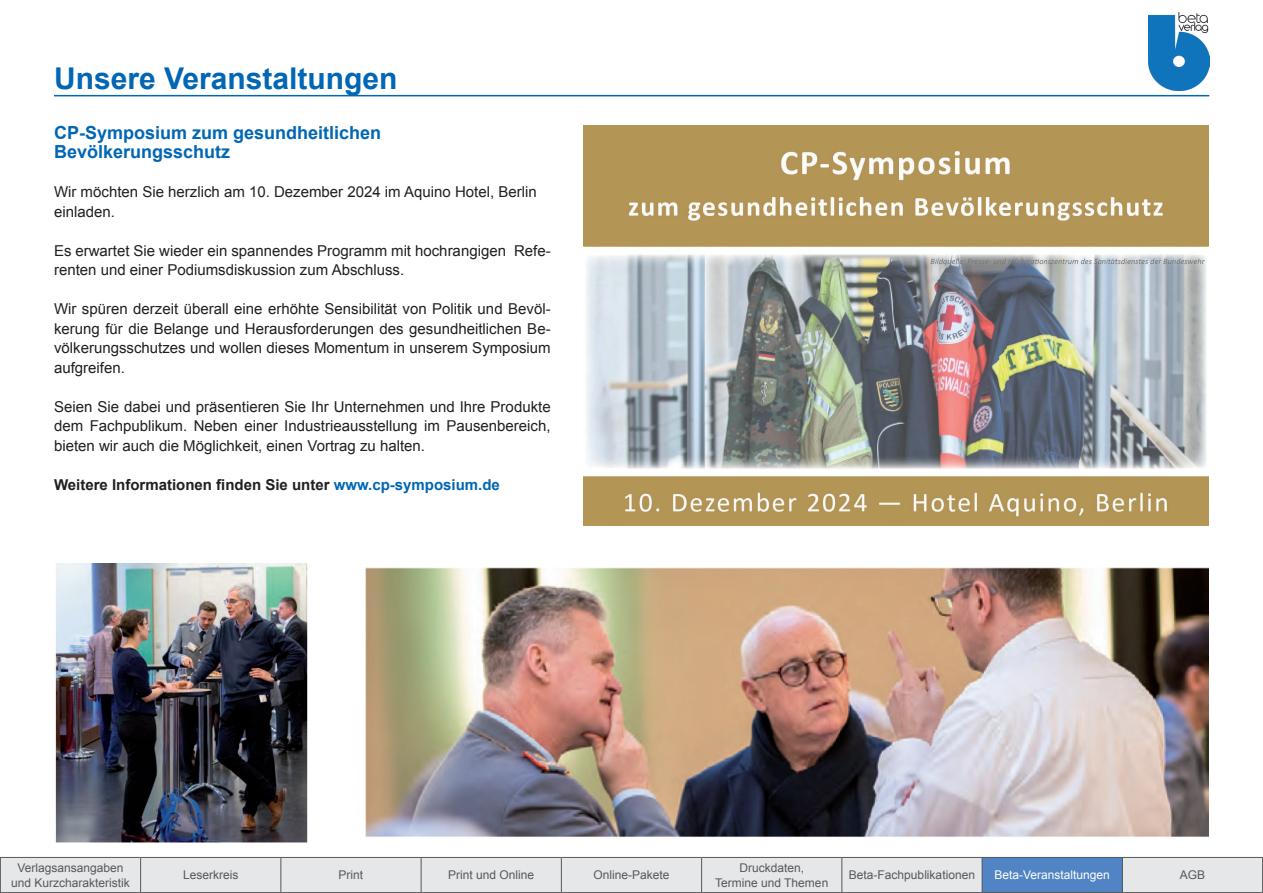
<style>
.page{position:relative;width:1263px;height:893px;background:#fff}
.page>*{position:absolute;margin:0;border:0;box-sizing:border-box;transform-origin:0 0}
.t1{font:700 30px "Arial";color:#0166b3}
.t2{font:700 18px/19.5px "Arial";color:#0166b3}
.t3{font:15px/19.5px "Arial";color:#231f20}
.t4{font:700 15px "Arial";color:#231f20}
.t5{font:12px/14.4px "Arial";color:#57585a;text-align:center}
.t6{font:12px "Arial";color:#fff}
.s1{color:#0166b3}
</style>
<div class="page">
<img style="left:1148px;top:12px;width:61px;height:78px">
<hr style="left:54px;top:95px;width:1155px;height:1px;background:#0166b3">
<div style="left:0;top:857px;width:1263px;height:36px;background:#e6e7e9"></div>
<div style="left:982px;top:857px;width:140px;height:35px;background:#5084c4"></div>
<hr style="left:0;top:857px;width:141px;height:1px;background:#57585a">
<hr style="left:0;top:858px;width:1px;height:34px;background:#57585a">
<hr style="left:141px;top:857px;width:140px;height:1px;background:#57585a">
<hr style="left:140px;top:858px;width:1px;height:34px;background:#57585a">
<hr style="left:281px;top:857px;width:140px;height:1px;background:#57585a">
<hr style="left:280px;top:858px;width:1px;height:34px;background:#57585a">
<hr style="left:421px;top:857px;width:140px;height:1px;background:#57585a">
<hr style="left:421px;top:858px;width:1px;height:34px;background:#57585a">
<hr style="left:561px;top:857px;width:141px;height:1px;background:#57585a">
<hr style="left:561px;top:858px;width:1px;height:34px;background:#57585a">
<hr style="left:702px;top:857px;width:140px;height:1px;background:#57585a">
<hr style="left:701px;top:858px;width:1px;height:34px;background:#57585a">
<hr style="left:842px;top:857px;width:140px;height:1px;background:#57585a">
<hr style="left:841px;top:858px;width:1px;height:34px;background:#57585a">
<hr style="left:982px;top:857px;width:140px;height:1px;background:#57585a">
<hr style="left:982px;top:858px;width:1px;height:34px;background:#57585a">
<hr style="left:1122px;top:857px;width:141px;height:1px;background:#57585a">
<hr style="left:1122px;top:858px;width:1px;height:34px;background:#57585a">
<hr style="left:1262px;top:858px;width:1px;height:34px;background:#57585a">
<hr style="left:0;top:892px;width:141px;height:1px;background:#57585a">
<hr style="left:141px;top:892px;width:140px;height:1px;background:#57585a">
<hr style="left:281px;top:892px;width:140px;height:1px;background:#57585a">
<hr style="left:421px;top:892px;width:140px;height:1px;background:#57585a">
<hr style="left:561px;top:892px;width:141px;height:1px;background:#57585a">
<hr style="left:702px;top:892px;width:140px;height:1px;background:#57585a">
<hr style="left:842px;top:892px;width:140px;height:1px;background:#57585a">
<hr style="left:982px;top:892px;width:140px;height:1px;background:#57585a">
<hr style="left:1122px;top:892px;width:141px;height:1px;background:#57585a">
<img style="left:583px;top:125px;width:626px;height:400px">
<img style="left:55px;top:563px;width:253px;height:280px">
<img style="left:365px;top:567px;width:844px;height:270px">
<h1 class="t1" style="left:54px;top:58px;width:345px">Unsere Veranstaltungen</h1>
<p class="t2" style="left:54px;top:123px;width:329px">CP-Symposium zum gesundheitlichen<br>Bevölkerungsschutz</p>
<p class="t3" style="left:54px;top:182px;width:484px">Wir möchten Sie herzlich am 10. Dezember 2024 im Aquino Hotel, Berlin einladen.</p>
<p class="t3" style="left:54px;top:241px;width:498px">Es erwartet Sie wieder ein spannendes Programm mit hochrangigen Refe&shy;renten und einer Podiumsdiskussion zum Abschluss.</p>
<p class="t3" style="left:54px;top:299px;width:498px;text-align:justify">Wir spüren derzeit überall eine erhöhte Sensibilität von Politik und Bevöl&shy;kerung für die Belange und Herausforderungen des gesundheitlichen Be&shy;völkerungsschutzes und wollen dieses Momentum in unserem Symposium aufgreifen.</p>
<p class="t3" style="left:54px;top:397px;width:498px;text-align:justify">Seien Sie dabei und präsentieren Sie Ihr Unternehmen und Ihre Produkte dem Fachpublikum. Neben einer Industrieausstellung im Pausenbereich, bieten wir auch die Möglichkeit, einen Vortrag zu halten.</p>
<p class="t4" style="left:54px;top:474px;width:447px">Weitere Informationen finden Sie unter <span class="s1">www.cp-symposium.de</span></p>
<p class="t5" style="left:11px;top:861px;width:120px">Verlagsansangaben und Kurzcharakteristik</p>
<p class="t5" style="left:183px;top:868px;width:57px">Leserkreis</p>
<p class="t5" style="left:339px;top:868px;width:26px">Print</p>
<p class="t5" style="left:448px;top:868px;width:88px">Print und Online</p>
<p class="t5" style="left:593px;top:868px;width:78px">Online-Pakete</p>
<p class="t5" style="left:715px;top:861px;width:115px">Druckdaten,<br>Termine und Themen</p>
<p class="t5" style="left:849px;top:868px;width:128px">Beta-Fachpublikationen</p>
<p class="t6" style="left:994px;top:867px;width:117px">Beta-Veranstaltungen</p>
<p class="t5" style="left:1180px;top:868px;width:27px">AGB</p>
</div>
